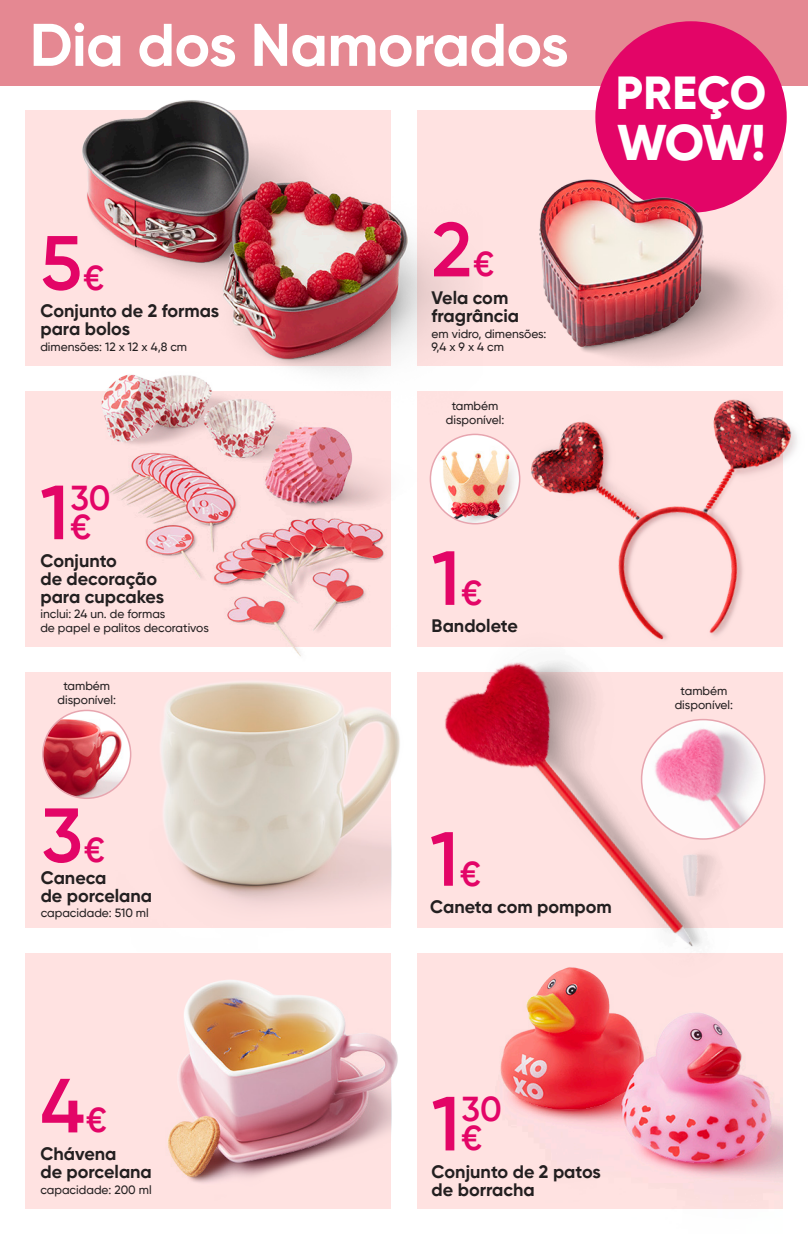
<style>
.page{position:relative;width:808px;height:1234px;background:#fff}
.page>*{position:absolute;margin:0;border:0;box-sizing:border-box;transform-origin:0 0}
.PEPCO2_price{font:600 76.5px "Gilroy";color:#e30567}
.belka_gilroy_12_pt{font:700 60px "Gilroy";letter-spacing:-.01em;color:#fff}
.t1{font:800 49.95px "Gilroy";color:#fff}
.t2{font:800 46.2px "Gilroy";letter-spacing:.005em;color:#fff}
.PEPCO2_fraction_currency{font:600 34.5px/29.4px "Gilroy";color:#e30567}
.PEPCO_name{font:700 18px/18px "Gilroy";color:#231f20}
.PEPCO_descr{font:500 12px/13.5px "Gilroy";color:#231f20;text-align:center}
</style>
<div class="page">
<div style="left:26px;top:391px;width:365px;height:256px;background:#ffe2e1"></div>
<div style="left:26px;top:952px;width:365px;height:256px;background:#ffe2e1"></div>
<div style="left:26px;top:672px;width:365px;height:255px;background:#ffe2e1"></div>
<div style="left:417px;top:391px;width:365px;height:255px;background:#ffe2e1"></div>
<div style="left:0;top:0;width:808px;height:85px;background:#e58892"></div>
<img style="left:428px;top:1057px;width:354px;height:152px">
<img style="left:417px;top:646px;width:366px;height:411px">
<img style="left:22px;top:85px;width:460px;height:354px">
<img style="left:495px;top:391px;width:302px;height:312px">
<img style="left:57px;top:334px;width:405px;height:360px">
<img style="left:123px;top:952px;width:275px;height:257px">
<img style="left:116px;top:648px;width:301px;height:280px">
<div style="left:595px;top:21px;width:192px;height:192px;background:#e30567;border-radius:50%"></div>
<img style="left:464px;top:94px;width:323px;height:297px">
<img style="left:43px;top:710px;width:88px;height:88px;border-radius:44px">
<div style="left:42px;top:709px;width:89px;height:89px;border:2px solid #e7a5af;border-radius:50%"></div>
<img style="left:642px;top:719px;width:123px;height:119px">
<div style="left:641px;top:718px;width:124px;height:121px;border:2px solid #e7a5af;border-radius:50%"></div>
<img style="left:430px;top:434px;width:90px;height:89px;border-radius:45px">
<div style="left:430px;top:433px;width:90px;height:91px;border:2px solid #e7a5af;border-radius:50%"></div>
<p class="belka_gilroy_12_pt" style="left:30px;top:7px;width:540px">Dia dos Namorados</p>
<p class="PEPCO2_price" style="left:40px;top:215px;width:43px">5</p>
<p class="PEPCO2_fraction_currency" style="left:84px;top:262px;width:22px">€</p>
<p class="PEPCO_name" style="left:40px;top:302px;width:180px">Conjunto de 2 formas para bolos</p>
<p class="PEPCO_descr" style="left:40px;top:339px;width:148px">dimensões: 12 x 12 x 4,8 cm</p>
<p class="PEPCO2_price" style="left:40px;top:465px;width:30px">1</p>
<p class="PEPCO2_fraction_currency" style="left:70px;top:482px;width:42px">30 €</p>
<p class="PEPCO_name" style="left:40px;top:551px;width:125px">Conjunto<br>de decoração para cupcakes</p>
<p class="PEPCO_descr" style="left:40px;top:607px;width:170px;text-align:left">inclui: 24 un. de formas<br>de papel e palitos decorativos</p>
<p class="PEPCO2_price" style="left:432px;top:202px;width:42px">2</p>
<p class="PEPCO2_fraction_currency" style="left:474px;top:249px;width:22px">€</p>
<p class="PEPCO_name" style="left:432px;top:288px;width:89px">Vela com fragrância</p>
<p class="PEPCO_descr" style="left:432px;top:326px;width:116px;text-align:left">em vidro, dimensões:<br>9,4 x 9 x 4 cm</p>
<p class="PEPCO_descr" style="left:446px;top:399px;width:60px">também disponível:</p>
<p class="PEPCO2_price" style="left:432px;top:530px;width:30px">1</p>
<p class="PEPCO2_fraction_currency" style="left:462px;top:577px;width:22px">€</p>
<p class="PEPCO_name" style="left:432px;top:616px;width:88px">Bandolete</p>
<p class="t2" style="left:616px;top:64px;width:152px">PREÇO</p>
<p class="t1" style="left:617px;top:111px;width:150px">WOW!</p>
<p class="PEPCO_descr" style="left:58px;top:678px;width:60px">também disponível:</p>
<p class="PEPCO_descr" style="left:675px;top:684px;width:60px">também disponível:</p>
<p class="PEPCO2_price" style="left:42px;top:787px;width:43px">3</p>
<p class="PEPCO2_fraction_currency" style="left:84px;top:834px;width:22px">€</p>
<p class="PEPCO_name" style="left:41px;top:867px;width:113px">Caneca<br>de porcelana</p>
<p class="PEPCO_descr" style="left:41px;top:905px;width:110px">capacidade: 510 ml</p>
<p class="PEPCO2_price" style="left:40px;top:1057px;width:46px">4</p>
<p class="PEPCO2_fraction_currency" style="left:86px;top:1105px;width:22px">€</p>
<p class="PEPCO_name" style="left:40px;top:1144px;width:113px">Chávena<br>de porcelana</p>
<p class="PEPCO_descr" style="left:40px;top:1182px;width:113px">capacidade: 200 ml</p>
<p class="PEPCO2_price" style="left:430px;top:811px;width:30px">1</p>
<p class="PEPCO2_fraction_currency" style="left:460px;top:858px;width:22px">€</p>
<p class="PEPCO_name" style="left:430px;top:897px;width:183px">Caneta com pompom</p>
<p class="PEPCO2_price" style="left:432px;top:1075px;width:30px">1</p>
<p class="PEPCO2_fraction_currency" style="left:462px;top:1093px;width:42px">30 €</p>
<p class="PEPCO_name" style="left:432px;top:1162px;width:171px">Conjunto de 2 patos de borracha</p>
</div>
